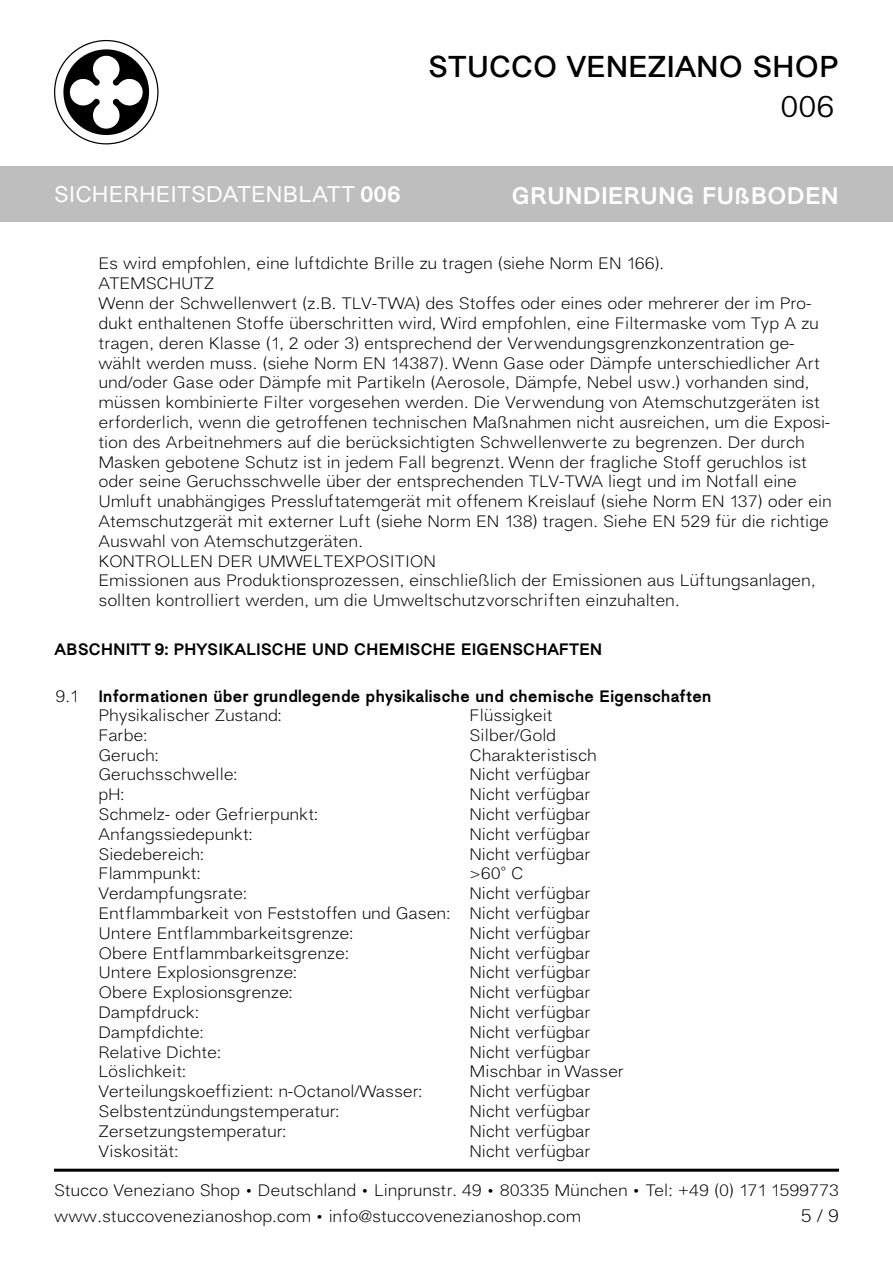
<style>
.page{position:relative;width:893px;height:1263px;background:#fff}
.page>*{position:absolute;margin:0;border:0;box-sizing:border-box;transform-origin:0 0}
.t1{font:700 30px "Atto";color:#000}
.t2{font:30px "Atto";color:#000}
.t3{font:800 24px "Atto";color:#fff}
.t4{font:500 22.5px "Atto";color:#fff}
.t5{font:300 18px "Atto";color:#000}
.t6{font:300 16.5px/19.8px "Atto";color:#000}
.t7{font:800 16.5px "Atto";color:#000}
.s1{font-weight:800}
</style>
<div class="page">
<div style="left:0;top:166px;width:893px;height:56px;background:#bfbebe"></div>
<svg style="left:54px;top:40px;width:105px;height:104px"></svg>
<hr style="left:54px;top:1169px;width:785px;height:3px;background:#000">
<h1 class="t1" style="left:428px;top:48px;width:412px">STUCCO VENEZIANO SHOP</h1>
<h1 class="t2" style="left:780px;top:88px;width:56px">006</h1>
<h3 class="t4" style="left:54px;top:181px;width:348px">SICHERHEITSDATENBLATT <span class="s1">006</span></h3>
<h2 class="t3" style="left:512px;top:179px;width:329px">GRUNDIERUNG FUßBODEN</h2>
<p class="t6" style="left:98px;top:254px;width:567px">Es wird empfohlen, eine luftdichte Brille zu tragen (siehe Norm EN 166).</p>
<p class="t6" style="left:98px;top:274px;width:117px">ATEMSCHUTZ</p>
<p class="t6" style="left:98px;top:294px;width:735px">Wenn der Schwellenwert (z.B. TLV-TWA) des Stoffes oder eines oder mehrerer der im Pro&shy;dukt enthaltenen Stoffe überschritten wird, Wird empfohlen, eine Filtermaske vom Typ A zu tragen, deren Klasse (1, 2 oder 3) entsprechend der Verwendungsgrenzkonzentration ge&shy;wählt werden muss. (siehe Norm EN 14387). Wenn Gase oder Dämpfe unterschiedlicher Art und/oder Gase oder Dämpfe mit Partikeln (Aerosole, Dämpfe, Nebel usw.) vorhanden sind, müssen kombinierte Filter vorgesehen werden. Die Verwendung von Atemschutzgeräten ist erforderlich, wenn die getroffenen technischen Maßnahmen nicht ausreichen, um die Exposi&shy;tion des Arbeitnehmers auf die berücksichtigten Schwellenwerte zu begrenzen. Der durch Masken gebotene Schutz ist in jedem Fall begrenzt. Wenn der fragliche Stoff geruchlos ist oder seine Geruchsschwelle über der entsprechenden TLV-TWA liegt und im Notfall eine Umluft unabhängiges Pressluftatemgerät mit offenem Kreislauf (siehe Norm EN 137) oder ein Atemschutzgerät mit externer Luft (siehe Norm EN 138) tragen. Siehe EN 529 für die richtige Auswahl von Atemschutzgeräten.</p>
<p class="t6" style="left:98px;top:551px;width:339px">KONTROLLEN DER UMWELTEXPOSITION</p>
<p class="t6" style="left:98px;top:571px;width:719px">Emissionen aus Produktionsprozessen, einschließlich der Emissionen aus Lüftungsanlagen, sollten kontrolliert werden, um die Umweltschutzvorschriften einzuhalten.</p>
<p class="t7" style="left:55px;top:638px;width:549px">ABSCHNITT 9: PHYSIKALISCHE UND CHEMISCHE EIGENSCHAFTEN</p>
<p class="t6" style="left:56px;top:686px;width:24px">9.1</p>
<p class="t7" style="left:98px;top:684px;width:615px">Informationen über grundlegende physikalische und chemische Eigenschaften</p>
<p class="t6" style="left:98px;top:705px;width:185px">Physikalischer Zustand:</p>
<p class="t6" style="left:98px;top:725px;width:50px">Farbe:</p>
<p class="t6" style="left:98px;top:745px;width:62px">Geruch:</p>
<p class="t6" style="left:98px;top:765px;width:141px">Geruchsschwelle:</p>
<p class="t6" style="left:98px;top:785px;width:28px">pH:</p>
<p class="t6" style="left:98px;top:804px;width:221px">Schmelz- oder Gefrierpunkt:</p>
<p class="t6" style="left:98px;top:824px;width:156px">Anfangssiedepunkt:</p>
<p class="t6" style="left:98px;top:844px;width:107px">Siedebereich:</p>
<p class="t6" style="left:98px;top:864px;width:104px">Flammpunkt:</p>
<p class="t6" style="left:98px;top:884px;width:150px">Verdampfungsrate:</p>
<p class="t6" style="left:98px;top:903px;width:354px">Entflammbarkeit von Feststoffen und Gasen:</p>
<p class="t6" style="left:98px;top:923px;width:256px">Untere Entflammbarkeitsgrenze:</p>
<p class="t6" style="left:98px;top:943px;width:252px">Obere Entflammbarkeitsgrenze:</p>
<p class="t6" style="left:98px;top:963px;width:200px">Untere Explosionsgrenze:</p>
<p class="t6" style="left:98px;top:983px;width:196px">Obere Explosionsgrenze:</p>
<p class="t6" style="left:98px;top:1002px;width:102px">Dampfdruck:</p>
<p class="t6" style="left:98px;top:1022px;width:107px">Dampfdichte:</p>
<p class="t6" style="left:98px;top:1042px;width:124px">Relative Dichte:</p>
<p class="t6" style="left:98px;top:1062px;width:89px">Löslichkeit:</p>
<p class="t6" style="left:98px;top:1082px;width:326px">Verteilungskoeffizient: n-Octanol/Wasser:</p>
<p class="t6" style="left:98px;top:1101px;width:242px">Selbstentzündungstemperatur:</p>
<p class="t6" style="left:98px;top:1121px;width:189px">Zersetzungstemperatur:</p>
<p class="t6" style="left:98px;top:1141px;width:81px">Viskosität:</p>
<p class="t6" style="left:470px;top:705px;width:85px">Flüssigkeit</p>
<p class="t6" style="left:470px;top:725px;width:88px">Silber/Gold</p>
<p class="t6" style="left:470px;top:745px;width:129px">Charakteristisch</p>
<p class="t6" style="left:470px;top:765px;width:122px">Nicht verfügbar</p>
<p class="t6" style="left:470px;top:785px;width:122px">Nicht verfügbar</p>
<p class="t6" style="left:470px;top:804px;width:122px">Nicht verfügbar</p>
<p class="t6" style="left:470px;top:824px;width:122px">Nicht verfügbar</p>
<p class="t6" style="left:470px;top:844px;width:122px">Nicht verfügbar</p>
<p class="t6" style="left:470px;top:864px;width:55px">&gt;60° C</p>
<p class="t6" style="left:470px;top:884px;width:122px">Nicht verfügbar</p>
<p class="t6" style="left:470px;top:903px;width:122px">Nicht verfügbar</p>
<p class="t6" style="left:470px;top:923px;width:122px">Nicht verfügbar</p>
<p class="t6" style="left:470px;top:943px;width:122px">Nicht verfügbar</p>
<p class="t6" style="left:470px;top:963px;width:122px">Nicht verfügbar</p>
<p class="t6" style="left:470px;top:983px;width:122px">Nicht verfügbar</p>
<p class="t6" style="left:470px;top:1002px;width:122px">Nicht verfügbar</p>
<p class="t6" style="left:470px;top:1022px;width:122px">Nicht verfügbar</p>
<p class="t6" style="left:470px;top:1042px;width:122px">Nicht verfügbar</p>
<p class="t6" style="left:470px;top:1062px;width:156px">Mischbar in Wasser</p>
<p class="t6" style="left:470px;top:1082px;width:122px">Nicht verfügbar</p>
<p class="t6" style="left:470px;top:1101px;width:122px">Nicht verfügbar</p>
<p class="t6" style="left:470px;top:1121px;width:122px">Nicht verfügbar</p>
<p class="t6" style="left:470px;top:1141px;width:122px">Nicht verfügbar</p>
<p class="t6" style="left:54px;top:1181px;width:786px">Stucco Veneziano Shop • Deutschland • Linprunstr. 49 • 80335 München • Tel: +49 (0) 171 1599773</p>
<p class="t6" style="left:54px;top:1207px;width:528px">www.stuccovenezianoshop.com • info@stuccovenezianoshop.com</p>
<p class="t5" style="left:801px;top:1204px;width:40px">5 / 9</p>
</div>
